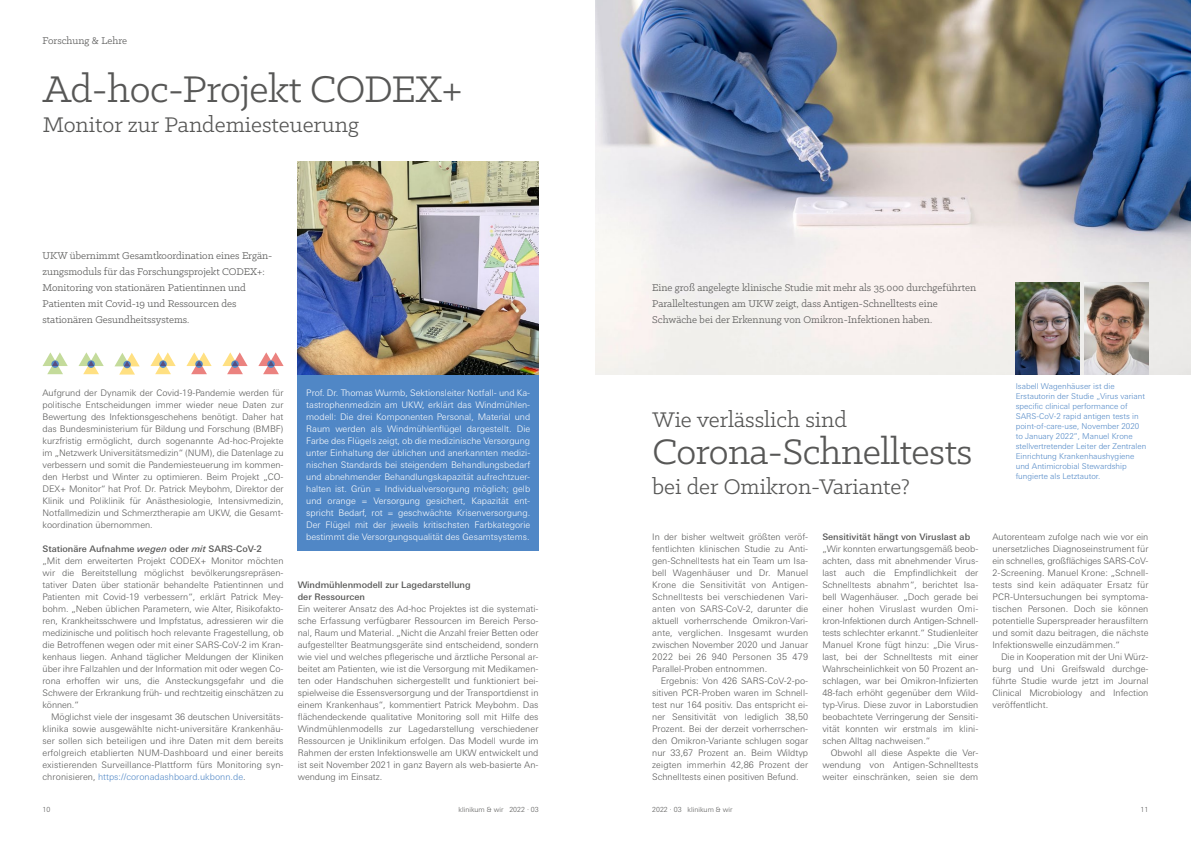
<style>
.page{position:relative;width:1191px;height:842px;background:#fff}
.page>*{position:absolute;margin:0;border:0;box-sizing:border-box;transform-origin:0 0}
.t1{font:42px "Klinic Slab";letter-spacing:-.01em;color:#575756}
.t2{font:40px "Klinic Slab";letter-spacing:-.01em;color:#575756}
.t3{font:24px "Klinic Slab";color:#575756}
.t4{font:11px/16px "Klinic Slab";color:#575756}
.t5{font:300 9px/12px "Univers Next Pro";color:#575756;text-align:justify}
.t6{font:300 9px/12px "Univers Next Pro";color:#fff;text-align:justify}
.t7{font:500 9px/12px "Univers Next Pro";color:#575756}
.t8{font:300 8px/10px "Univers Next Pro";color:#5087c6}
.t9{font:300 7px "Univers Next Pro";color:#575756}
.s1{font-weight:500}
.s2{font-weight:500;font-style:italic}
.s3{color:#5087c6}
</style>
<div class="page">
<img style="left:595px;top:0;width:596px;height:374px">
<div style="left:298px;top:374px;width:241px;height:177px;background:#5087c6"></div>
<img style="left:298px;top:162px;width:241px;height:212px">
<svg style="left:43px;top:352px;width:25px;height:22px"></svg>
<svg style="left:150px;top:352px;width:26px;height:22px"></svg>
<svg style="left:114px;top:353px;width:26px;height:22px"></svg>
<svg style="left:78px;top:352px;width:26px;height:22px"></svg>
<svg style="left:258px;top:352px;width:26px;height:22px"></svg>
<svg style="left:222px;top:352px;width:26px;height:22px"></svg>
<svg style="left:186px;top:352px;width:26px;height:22px"></svg>
<img style="left:1015px;top:283px;width:64px;height:91px">
<img style="left:1084px;top:283px;width:64px;height:91px">
<p class="t4" style="left:43px;top:32px;width:86px">Forschung &amp; Lehre</p>
<h1 class="t1" style="left:43px;top:63px;width:421px">Ad-hoc-Projekt CODEX+</h1>
<h3 class="t3" style="left:43px;top:110px;width:318px">Monitor zur Pandemiesteuerung</h3>
<p class="t4" style="left:43px;top:247px;width:231px">UKW übernimmt Gesamtkoordination eines Ergän&shy;zungsmoduls für das Forschungsprojekt CODEX+:<br>Monitoring von stationären Patientinnen und Patienten mit Covid-19 und Ressourcen des stationären Gesundheitssystems.</p>
<p class="t5" style="left:43px;top:387px;width:242px">Aufgrund der Dynamik der Covid-19-Pandemie werden für politische Entscheidungen immer wieder neue Daten zur Bewertung des Infektionsgeschehens benötigt. Daher hat das Bundesministerium für Bildung und Forschung (BMBF) kurzfristig ermöglicht, durch sogenannte Ad-hoc-Projekte im „Netzwerk Universitätsmedizin“ (NUM), die Datenlage zu verbessern und somit die Pandemiesteuerung im kommen&shy;den Herbst und Winter zu optimieren. Beim Projekt „CO-DEX+ Monitor“ hat Prof. Dr. Patrick Meybohm, Direktor der Klinik und Poliklinik für Anästhesiologie, Intensivmedizin, Notfallmedizin und Schmerztherapie am UKW, die Gesamt&shy;koordination übernommen.</p>
<p class="t5" style="left:43px;top:543px;width:242px;text-align:left"><span class="s1">Stationäre Aufnahme</span> <span class="s2">wegen</span> <span class="s1">oder</span> <span class="s2">mit</span> <span class="s1">SARS-CoV-2<br></span>„Mit dem erweiterten Projekt CODEX+ Monitor möchten wir die Bereitstellung möglichst bevölkerungsrepräsen&shy;tativer Daten über stationär behandelte Patientinnen und Patienten mit Covid-19 verbessern“, erklärt Patrick Mey&shy;bohm. „Neben üblichen Parametern, wie Alter, Risikofakto&shy;ren, Krankheitsschwere und Impfstatus, adressieren wir die medizinische und politisch hoch relevante Fragestellung, ob die Betroffenen wegen oder mit einer SARS-CoV-2 im Kran&shy;kenhaus liegen. Anhand täglicher Meldungen der Kliniken über ihre Fallzahlen und der Information mit oder wegen Co&shy;rona erhoffen wir uns, die Ansteckungsgefahr und die Schwere der Erkrankung früh- und rechtzeitig einschätzen zu können.“</p>
<p class="t5" style="left:43px;top:711px;width:242px;text-indent:9px">Möglichst viele der insgesamt 36 deutschen Universitäts&shy;klinika sowie ausgewählte nicht-universitäre Krankenhäu&shy;ser sollen sich beteiligen und ihre Daten mit dem bereits erfolgreich etablierten NUM-Dashboard und einer bereits existierenden Surveillance-Plattform fürs Monitoring syn&shy;chronisieren, <span class="s3">https://coronadashboard.ukbonn.de</span>.</p>
<p class="t6" style="left:306px;top:387px;width:225px">Prof. Dr. Thomas Wurmb, Sektionsleiter Notfall- und Ka&shy;tastrophenmedizin am UKW, erklärt das Windmühlen&shy;modell: Die drei Komponenten Personal, Material und Raum werden als Windmühlenflügel dargestellt. Die Farbe des Flügels zeigt, ob die medizinische Versorgung unter Einhaltung der üblichen und anerkannten medizi&shy;nischen Standards bei steigendem Behandlungsbedarf und abnehmender Behandlungskapazität aufrechtzuer&shy;halten ist. Grün = Individualversorgung möglich; gelb und orange = Versorgung gesichert, Kapazität ent&shy;spricht Bedarf, rot = geschwächte Krisenversorgung.<br>Der Flügel mit der jeweils kritischsten Farbkategorie bestimmt die Versorgungsqualität des Gesamtsystems.</p>
<p class="t7" style="left:298px;top:579px;width:174px">Windmühlenmodell zur Lagedarstellung der Ressourcen</p>
<p class="t5" style="left:298px;top:603px;width:242px">Ein weiterer Ansatz des Ad-hoc Projektes ist die systemati&shy;sche Erfassung verfügbarer Ressourcen im Bereich Perso&shy;nal, Raum und Material. „Nicht die Anzahl freier Betten oder aufgestellter Beatmungsgeräte sind entscheidend, sondern wie viel und welches pflegerische und ärztliche Personal ar&shy;beitet am Patienten, wie ist die Versorgung mit Medikamen&shy;ten oder Handschuhen sichergestellt und funktioniert bei&shy;spielweise die Essensversorgung und der Transportdienst in einem Krankenhaus“, kommentiert Patrick Meybohm. Das flächendeckende qualitative Monitoring soll mit Hilfe des Windmühlenmodells zur Lagedarstellung verschiedener Ressourcen je Uniklinikum erfolgen. Das Modell wurde im Rahmen der ersten Infektionswelle am UKW entwickelt und ist seit November 2021 in ganz Bayern als web-basierte An&shy;wendung im Einsatz.</p>
<p class="t4" style="left:652px;top:279px;width:325px">Eine groß angelegte klinische Studie mit mehr als 35.000 durchgeführten<br>Paralleltestungen am UKW zeigt, dass Antigen-Schnelltests eine<br>Schwäche bei der Erkennung von Omikron-Infektionen haben.</p>
<h3 class="t3" style="left:652px;top:404px;width:196px">Wie verlässlich sind</h3>
<h2 class="t2" style="left:652px;top:426px;width:321px">Corona-Schnelltests</h2>
<h3 class="t3" style="left:652px;top:471px;width:259px">bei der Omikron-Variante?</h3>
<p class="t8" style="left:1015px;top:381px;width:132px">Isabell Wagenhäuser ist die Erstautorin der Studie „Virus variant specific clinical performance of SARS-CoV-2 rapid antigen tests in point-of-care-use, November 2020 to January 2022”, Manuel Krone stellvertretender Leiter der Zentralen Einrichtung Krankenhaushygiene und Antimicrobial Stewardship fungierte als Letztautor.</p>
<p class="t5" style="left:652px;top:531px;width:157px">In der bisher weltweit größten veröf&shy;fentlichten klinischen Studie zu Anti&shy;gen-Schnelltests hat ein Team um Isa&shy;bell Wagenhäuser und Dr. Manuel Krone die Sensitivität von Antigen-Schnelltests bei verschiedenen Vari&shy;anten von SARS-CoV-2, darunter die aktuell vorherrschende Omikron-Vari&shy;ante, verglichen. Insgesamt wurden zwischen November 2020 und Januar 2022 bei 26 940 Personen 35 479<br>Parallel-Proben entnommen.</p>
<p class="t5" style="left:652px;top:675px;width:157px;text-indent:9px">Ergebnis: Von 426 SARS-CoV-2-po&shy;sitiven PCR-Proben waren im Schnell&shy;test nur 164 positiv. Das entspricht ei&shy;ner Sensitivität von lediglich 38,50<br>Prozent. Bei der derzeit vorherrschen&shy;den Omikron-Variante schlugen sogar nur 33,67 Prozent an. Beim Wildtyp zeigten immerhin 42,86 Prozent der Schnelltests einen positiven Befund.</p>
<p class="t7" style="left:822px;top:531px;width:149px">Sensitivität hängt von Viruslast ab</p>
<p class="t5" style="left:822px;top:543px;width:157px">„Wir konnten erwartungsgemäß beob&shy;achten, dass mit abnehmender Virus&shy;last auch die Empfindlichkeit der Schnelltests abnahm“, berichtet Isa&shy;bell Wagenhäuser. „Doch gerade bei einer hohen Viruslast wurden Omi&shy;kron-Infektionen durch Antigen-Schnell&shy;tests schlechter erkannt.“ Studienleiter Manuel Krone fügt hinzu: „Die Virus&shy;last, bei der Schnelltests mit einer Wahrscheinlichkeit von 50 Prozent an&shy;schlagen, war bei Omikron-Infizierten 48-fach erhöht gegenüber dem Wild&shy;typ-Virus. Diese zuvor in Laborstudien beobachtete Verringerung der Sensiti&shy;vität konnten wir erstmals im klini&shy;schen Alltag nachweisen.“</p>
<p class="t5" style="left:822px;top:747px;width:157px;text-indent:9px">Obwohl all diese Aspekte die Ver&shy;wendung von Antigen-Schnelltests weiter einschränken, seien sie dem</p>
<p class="t5" style="left:992px;top:531px;width:157px">Autorenteam zufolge nach wie vor ein unersetzliches Diagnoseinstrument für ein schnelles, großflächiges SARS-CoV-2-Screening. Manuel Krone: „Schnell&shy;tests sind kein adäquater Ersatz für PCR-Untersuchungen bei symptoma&shy;tischen Personen. Doch sie können potentielle Superspreader herausfiltern und somit dazu beitragen, die nächste Infektionswelle einzudämmen.“</p>
<p class="t5" style="left:992px;top:651px;width:157px;text-indent:9px">Die in Kooperation mit der Uni Würz&shy;burg und Uni Greifswald durchge&shy;führte Studie wurde jetzt im Journal Clinical Microbiology and Infection veröffentlicht.</p>
<p class="t9" style="left:43px;top:805px;width:9px">10</p>
<p class="t9" style="left:458px;top:805px;width:82px">klinikum &amp; wir 2022 · 03</p>
<p class="t9" style="left:652px;top:805px;width:82px">2022 · 03 klinikum &amp; wir</p>
<p class="t9" style="left:1140px;top:805px;width:9px">11</p>
</div>
